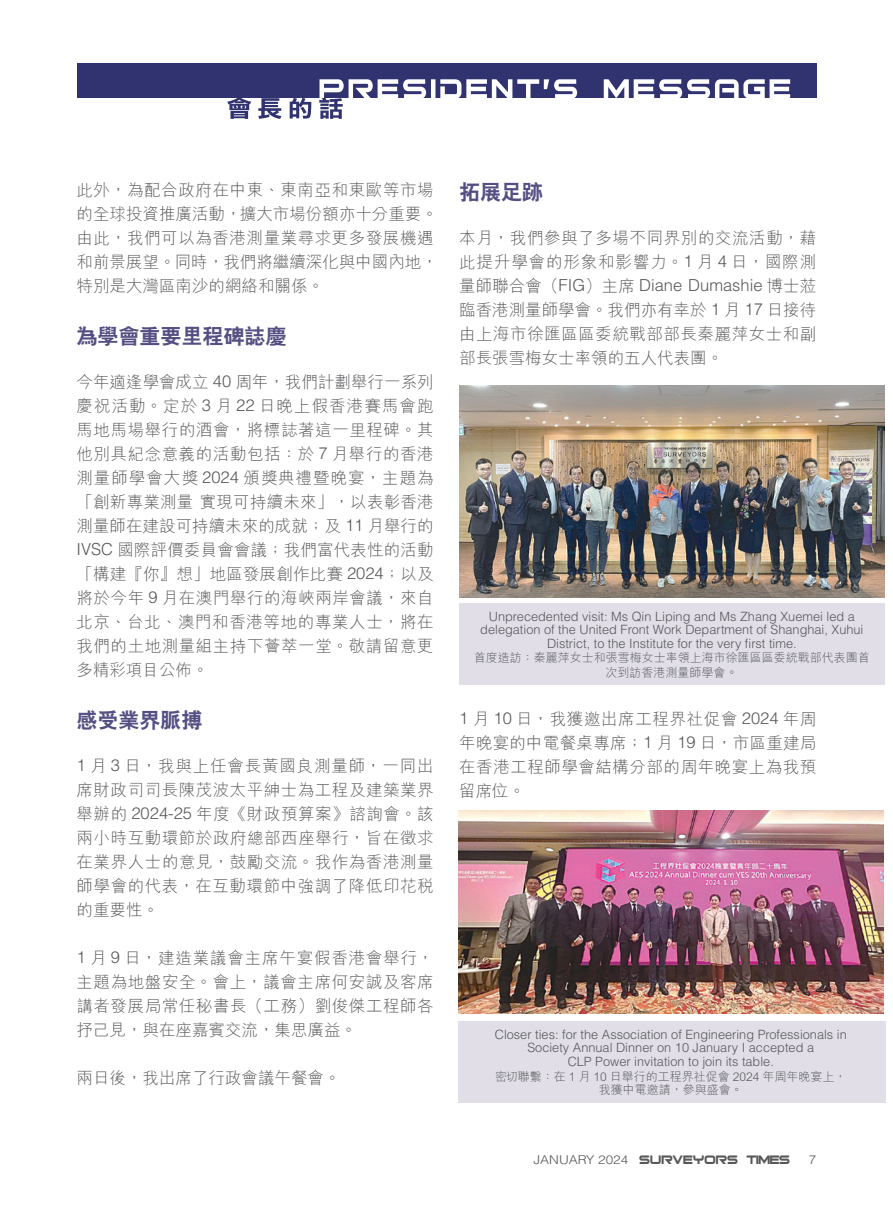
<style>
.page{position:relative;width:893px;height:1217px;background:#fff}
.page>*{position:absolute;margin:0;border:0;box-sizing:border-box;transform-origin:0 0}
.t1{font:800 21px "C Hei 2 HK";color:#544f83}
.t2{font:300 16.5px/24px "M Hei HK";letter-spacing:.035em;color:#57585a;text-align:justify}
.t3{font:300 16.5px/24px "M Hei HK";color:#57585a}
.t4{font:300 16.5px "Helvetica LT Std";color:#57585a}
.t5{font:16.5px "Bitsumishi";color:#57585a}
.t6{font:300 12.75px/13.5px "Helvetica LT Std";color:#57585a;text-align:center}
.t7{font:300 12px/14.1px "M Hei HK";color:#57585a;text-align:center}
.s1{font-family:"Helvetica LT Std"}
.s2{font-family:"M Hei HK"}
.s3{font-size:12.75px}
.s4{font-family:"Helvetica LT Std";font-weight:300;font-size:12.15px}
</style>
<div class="page">
<div style="left:77px;top:64px;width:739px;height:34px;background:#313371"></div>
<svg style="left:227px;top:79px;width:563px;height:40px"></svg>
<img style="left:459px;top:385px;width:425px;height:212px">
<div style="left:459px;top:603px;width:425px;height:82px;background:#e1dee8"></div>
<div style="left:458px;top:1021px;width:427px;height:81px;background:#e1dee8"></div>
<img style="left:458px;top:810px;width:426px;height:203px">
<p class="t3" style="left:77px;top:177px;width:363px">此外，為配合政府在中東、東南亞和東歐等市場的全球投資推廣活動，擴大市場份額亦十分重要。由此，我們可以為香港測量業尋求更多發展機遇和前景展望。同時，我們將繼續深化與中國內地，特別是大灣區南沙的網絡和關係。</p>
<p class="t1" style="left:77px;top:322px;width:212px">為學會重要里程碑誌慶</p>
<p class="t2" style="left:76px;top:369px;width:359px">今年適逢學會成立 <span class="s1">40</span> 周年，我們計劃舉行一系列慶祝活動。定於 <span class="s1">3</span> 月 <span class="s1">22</span> 日晚上假香港賽馬會跑馬地馬場舉行的酒會，將標誌著這一里程碑。其他別具紀念意義的活動包括：於 <span class="s1">7</span> 月舉行的香港測量師學會大獎 <span class="s1">2024</span> 頒獎典禮暨晚宴，主題為「創新專業測量 實現可持續未來」，以表彰香港測量師在建設可持續未來的成就；及 <span class="s1">11</span> 月舉行的<span class="s1">IVSC</span> 國際評價委員會會議；我們富代表性的活動「構建『你』想」地區發展創作比賽 <span class="s1">2024</span>；以及將於今年 <span class="s1">9</span> 月在澳門舉行的海峽兩岸會議，來自北京、台北、澳門和香港等地的專業人士，將在我們的土地測量組主持下薈萃一堂。敬請留意更多精彩項目公佈。</p>
<p class="t1" style="left:77px;top:706px;width:128px">感受業界脈搏</p>
<p class="t2" style="left:77px;top:753px;width:359px"><span class="s1">1</span> 月 <span class="s1">3</span> 日，我與上任會長黃國良測量師，一同出席財政司司長陳茂波太平紳士為工程及建築業界舉辦的 <span class="s1">2024-25</span> 年度《財政預算案》諮詢會。該兩小時互動環節於政府總部西座舉行，旨在徵求在業界人士的意見，鼓勵交流。我作為香港測量師學會的代表，在互動環節中強調了降低印花稅的重要性。</p>
<p class="t2" style="left:77px;top:945px;width:359px"><span class="s1">1</span> 月 <span class="s1">9</span> 日，建造業議會主席午宴假香港會舉行，主題為地盤安全。會上，議會主席何安誠及客席講者發展局常任秘書長（工務）劉俊傑工程師各抒己見，與在座嘉賓交流，集思廣益。</p>
<p class="t3" style="left:77px;top:1065px;width:265px">兩日後，我出席了行政會議午餐會。</p>
<p class="t1" style="left:459px;top:178px;width:85px">拓展足跡</p>
<p class="t2" style="left:459px;top:225px;width:359px">本月，我們參與了多場不同界別的交流活動，藉此提升學會的形象和影響力。<span class="s1">1</span> 月 <span class="s1">4</span> 日，國際測</p>
<p class="t4" style="left:459px;top:274px;width:359px"><span class="s2">量師聯合會（</span>FIG<span class="s2">）主席</span> Diane Dumashie <span class="s2">博士蒞</span></p>
<p class="t2" style="left:459px;top:297px;width:359px">臨香港測量師學會。我們亦有幸於 <span class="s1">1</span> 月 <span class="s1">17</span> 日接待由上海市徐匯區區委統戰部部長秦麗萍女士和副部長張雪梅女士率領的五人代表團。</p>
<p class="t6" style="left:480px;top:609px;width:385px">Unprecedented visit: Ms Qin Liping and Ms Zhang Xuemei led a delegation of the United Front Work Department of Shanghai, Xuhui<br>District, to the Institute for the very first time.</p>
<p class="t7" style="left:474px;top:650px;width:398px">首度造訪：秦麗萍女士和張雪梅女士率領上海市徐匯區區委統戰部代表團首次到訪香港測量師學會<span class="s3">。</span></p>
<p class="t2" style="left:459px;top:705px;width:359px"><span class="s1">1</span> 月 <span class="s1">10</span> 日，我獲邀出席工程界社促會 <span class="s1">2024</span> 年周年晚宴的中電餐桌專席；<span class="s1">1</span> 月 <span class="s1">19</span> 日，市區重建局在香港工程師學會結構分部的周年晚宴上為我預留席位。</p>
<p class="t6" style="left:495px;top:1026px;width:353px">Closer ties: for the Association of Engineering Professionals in<br>Society Annual Dinner on 10 January I accepted a<br>CLP Power invitation to join its table.</p>
<p class="t7" style="left:495px;top:1068px;width:353px;line-height:13.5px">密切聯繫：在 1 月 10 日舉行的工程界社促會 2024 年周年晚宴上，我獲中電邀請，參與盛會。</p>
<p class="t5" style="left:533px;top:1152px;width:284px"><span class="s4">JANUARY 2024</span> SURVEYORS TIMES <span class="s4">7</span></p>
</div>
